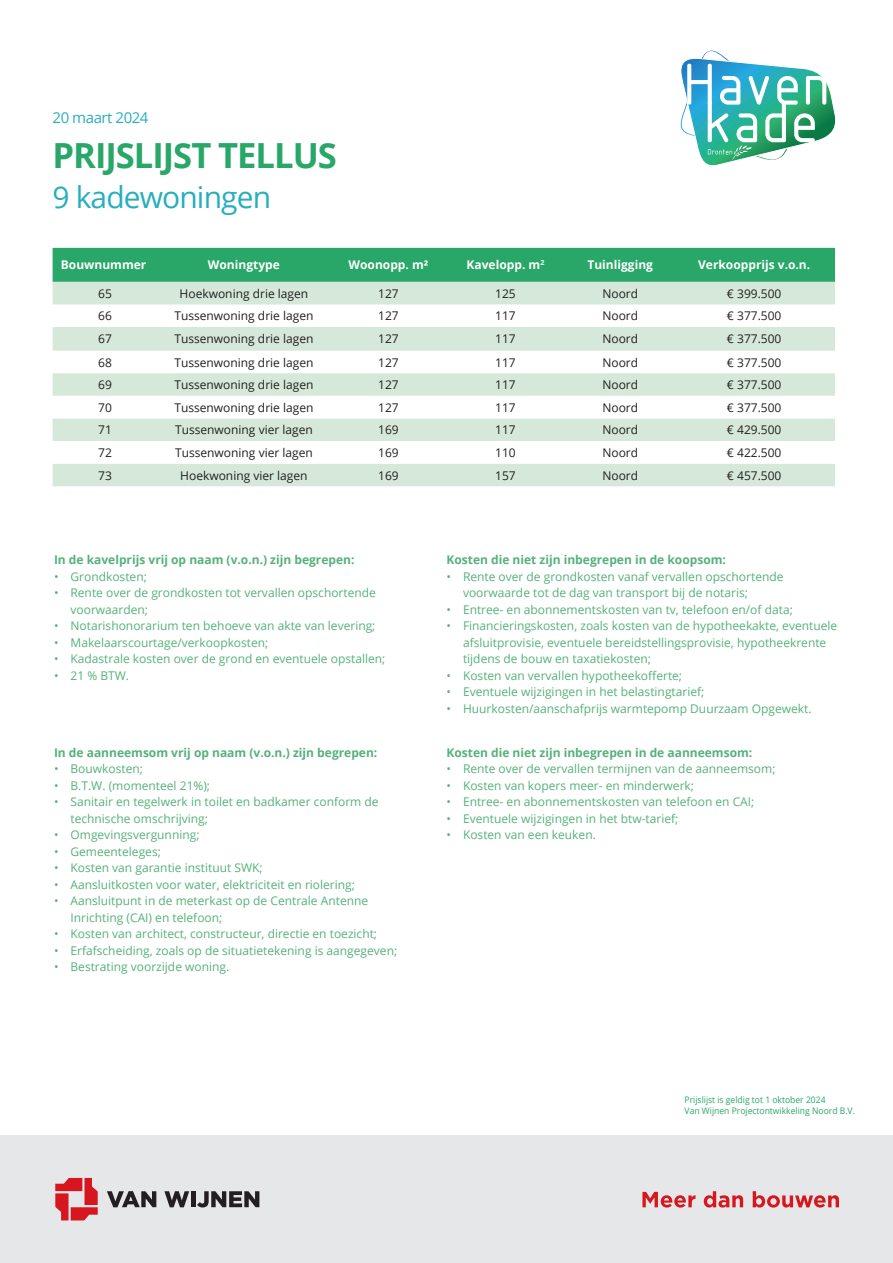
<style>
.page{position:relative;width:893px;height:1263px;background:#fff}
.page>*{position:absolute;margin:0;border:0;box-sizing:border-box;transform-origin:0 0}
.t1{font:700 34.65px "Open Sans";letter-spacing:-.03em;color:#29a768}
.t2{font:30px "Open Sans";letter-spacing:-.03em;color:#28aebf}
.t3{font:15px "Open Sans";letter-spacing:-.03em;color:#28aebf}
.t4{font:12px/16.5px "Open Sans";color:#56b17a}
.t5{font:12px "Open Sans";color:#231f20}
.t6{font:700 12px "Open Sans";color:#56b17a}
.t7{font:700 12px "Open Sans";color:#fff}
.t8{font:9px/10.8px "Open Sans";color:#29a768;scale:.95 1}
</style>
<div class="page">
<div style="left:0;top:1135px;width:893px;height:128px;background:#e6e7e9"></div>
<svg style="left:642px;top:1191px;width:197px;height:16px"></svg>
<svg style="left:107px;top:1191px;width:49px;height:16px"></svg>
<svg style="left:164px;top:1191px;width:25px;height:16px"></svg>
<hr style="left:191px;top:1191px;width:4px;height:16px;background:#231f20">
<svg style="left:197px;top:1191px;width:62px;height:16px"></svg>
<svg style="left:55px;top:1178px;width:43px;height:42px"></svg>
<div style="left:53px;top:248px;width:782px;height:34px;background:#29a768"></div>
<svg style="left:53px;top:282px;width:782px;height:204px;fill:#d5e8d9"></svg>
<svg style="left:53px;top:396px;width:782px;height:68px"></svg>
<svg style="left:680px;top:51px;width:156px;height:115px"></svg>
<p class="t3" style="left:53px;top:107px;width:97px">20 maart 2024</p>
<p class="t1" style="left:53px;top:131px;width:286px">PRIJSLIJST TELLUS</p>
<p class="t2" style="left:53px;top:177px;width:220px">9 kadewoningen</p>
<p class="t7" style="left:61px;top:257px;width:87px">Bouwnummer</p>
<p class="t7" style="left:208px;top:257px;width:73px">Woningtype</p>
<p class="t7" style="left:349px;top:257px;width:81px">Woonopp. m²</p>
<p class="t7" style="left:467px;top:257px;width:79px">Kavelopp. m<sup>2</sup></p>
<p class="t7" style="left:587px;top:257px;width:67px">Tuinligging</p>
<p class="t7" style="left:698px;top:257px;width:114px">Verkoopprijs v.o.n.</p>
<p class="t5" style="left:98px;top:285px;width:15px">65</p>
<p class="t5" style="left:180px;top:285px;width:130px">Hoekwoning drie lagen</p>
<p class="t5" style="left:378px;top:285px;width:22px">127</p>
<p class="t5" style="left:495px;top:285px;width:22px">125</p>
<p class="t5" style="left:602px;top:285px;width:37px">Noord</p>
<p class="t5" style="left:727px;top:285px;width:56px">€ 399.500</p>
<p class="t5" style="left:98px;top:308px;width:15px">66</p>
<p class="t5" style="left:174px;top:308px;width:141px">Tussenwoning drie lagen</p>
<p class="t5" style="left:378px;top:308px;width:22px">127</p>
<p class="t5" style="left:495px;top:308px;width:22px">117</p>
<p class="t5" style="left:602px;top:308px;width:37px">Noord</p>
<p class="t5" style="left:727px;top:308px;width:56px">€ 377.500</p>
<p class="t5" style="left:98px;top:331px;width:15px">67</p>
<p class="t5" style="left:174px;top:331px;width:141px">Tussenwoning drie lagen</p>
<p class="t5" style="left:378px;top:331px;width:22px">127</p>
<p class="t5" style="left:495px;top:331px;width:22px">117</p>
<p class="t5" style="left:602px;top:331px;width:37px">Noord</p>
<p class="t5" style="left:727px;top:331px;width:56px">€ 377.500</p>
<p class="t5" style="left:98px;top:354px;width:15px">68</p>
<p class="t5" style="left:174px;top:354px;width:141px">Tussenwoning drie lagen</p>
<p class="t5" style="left:378px;top:354px;width:22px">127</p>
<p class="t5" style="left:495px;top:354px;width:22px">117</p>
<p class="t5" style="left:602px;top:354px;width:37px">Noord</p>
<p class="t5" style="left:727px;top:354px;width:56px">€ 377.500</p>
<p class="t5" style="left:98px;top:377px;width:15px">69</p>
<p class="t5" style="left:174px;top:377px;width:141px">Tussenwoning drie lagen</p>
<p class="t5" style="left:378px;top:377px;width:22px">127</p>
<p class="t5" style="left:495px;top:377px;width:22px">117</p>
<p class="t5" style="left:602px;top:377px;width:37px">Noord</p>
<p class="t5" style="left:727px;top:377px;width:56px">€ 377.500</p>
<p class="t5" style="left:98px;top:399px;width:15px">70</p>
<p class="t5" style="left:174px;top:399px;width:141px">Tussenwoning drie lagen</p>
<p class="t5" style="left:378px;top:399px;width:22px">127</p>
<p class="t5" style="left:495px;top:399px;width:22px">117</p>
<p class="t5" style="left:602px;top:399px;width:37px">Noord</p>
<p class="t5" style="left:727px;top:399px;width:56px">€ 377.500</p>
<p class="t5" style="left:98px;top:422px;width:15px">71</p>
<p class="t5" style="left:175px;top:422px;width:139px">Tussenwoning vier lagen</p>
<p class="t5" style="left:378px;top:422px;width:22px">169</p>
<p class="t5" style="left:495px;top:422px;width:22px">117</p>
<p class="t5" style="left:602px;top:422px;width:37px">Noord</p>
<p class="t5" style="left:727px;top:422px;width:56px">€ 429.500</p>
<p class="t5" style="left:98px;top:444px;width:15px">72</p>
<p class="t5" style="left:175px;top:444px;width:139px">Tussenwoning vier lagen</p>
<p class="t5" style="left:378px;top:444px;width:22px">169</p>
<p class="t5" style="left:495px;top:444px;width:22px">110</p>
<p class="t5" style="left:602px;top:444px;width:37px">Noord</p>
<p class="t5" style="left:727px;top:444px;width:56px">€ 422.500</p>
<p class="t5" style="left:98px;top:467px;width:15px">73</p>
<p class="t5" style="left:180px;top:467px;width:129px">Hoekwoning vier lagen</p>
<p class="t5" style="left:378px;top:467px;width:22px">169</p>
<p class="t5" style="left:495px;top:467px;width:22px">157</p>
<p class="t5" style="left:602px;top:467px;width:37px">Noord</p>
<p class="t5" style="left:727px;top:467px;width:56px">€ 457.500</p>
<p class="t6" style="left:54px;top:551px;width:302px">In de kavelprijs vrij op naam (v.o.n.) zijn begrepen:</p>
<p class="t4" style="left:54px;top:568px;width:94px">• Grondkosten;</p>
<p class="t4" style="left:70px;top:584px;width:307px;text-indent:-16px">• Rente over de grondkosten tot vervallen opschortende voorwaarden;</p>
<p class="t4" style="left:54px;top:617px;width:323px">• Notarishonorarium ten behoeve van akte van levering;</p>
<p class="t4" style="left:54px;top:634px;width:216px">• Makelaarscourtage/verkoopkosten;</p>
<p class="t4" style="left:54px;top:650px;width:333px">• Kadastrale kosten over de grond en eventuele opstallen;</p>
<p class="t4" style="left:54px;top:667px;width:77px">• 21 % BTW.</p>
<p class="t6" style="left:54px;top:744px;width:325px">In de aanneemsom vrij op naam (v.o.n.) zijn begrepen:</p>
<p class="t4" style="left:54px;top:760px;width:91px">• Bouwkosten;</p>
<p class="t4" style="left:54px;top:777px;width:158px">• B.T.W. (momenteel 21%);</p>
<p class="t4" style="left:70px;top:793px;width:310px;text-indent:-16px">• Sanitair en tegelwerk in toilet en badkamer conform de technische omschrijving;</p>
<p class="t4" style="left:54px;top:826px;width:147px">• Omgevingsvergunning;</p>
<p class="t4" style="left:54px;top:843px;width:108px">• Gemeenteleges;</p>
<p class="t4" style="left:54px;top:859px;width:210px">• Kosten van garantie instituut SWK;</p>
<p class="t4" style="left:54px;top:876px;width:303px">• Aansluitkosten voor water, elektriciteit en riolering;</p>
<p class="t4" style="left:70px;top:892px;width:299px;text-indent:-16px">• Aansluitpunt in de meterkast op de Centrale Antenne<br>Inrichting (CAI) en telefoon;</p>
<p class="t4" style="left:54px;top:925px;width:325px">• Kosten van architect, constructeur, directie en toezicht;</p>
<p class="t4" style="left:54px;top:942px;width:345px">• Erfafscheiding, zoals op de situatietekening is aangegeven;</p>
<p class="t4" style="left:54px;top:958px;width:177px">• Bestrating voorzijde woning.</p>
<p class="t6" style="left:446px;top:551px;width:281px">Kosten die niet zijn inbegrepen in de koopsom:</p>
<p class="t4" style="left:463px;top:568px;width:322px;text-indent:-16px">• Rente over de grondkosten vanaf vervallen opschortende voorwaarde tot de dag van transport bij de notaris;</p>
<p class="t4" style="left:446px;top:601px;width:348px">• Entree- en abonnementskosten van tv, telefoon en/of data;</p>
<p class="t4" style="left:463px;top:617px;width:376px;text-indent:-16px">• Financieringskosten, zoals kosten van de hypotheekakte, eventuele afsluitprovisie, eventuele bereidstellingsprovisie, hypotheekrente tijdens de bouw en taxatiekosten;</p>
<p class="t4" style="left:446px;top:667px;width:237px">• Kosten van vervallen hypotheekofferte;</p>
<p class="t4" style="left:446px;top:683px;width:259px">• Eventuele wijzigingen in het belastingtarief;</p>
<p class="t4" style="left:446px;top:700px;width:367px">• Huurkosten/aanschafprijs warmtepomp Duurzaam Opgewekt.</p>
<p class="t6" style="left:446px;top:744px;width:307px">Kosten die niet zijn inbegrepen in de aanneemsom:</p>
<p class="t4" style="left:446px;top:760px;width:331px">• Rente over de vervallen termijnen van de aanneemsom;</p>
<p class="t4" style="left:446px;top:777px;width:249px">• Kosten van kopers meer- en minderwerk;</p>
<p class="t4" style="left:446px;top:793px;width:309px">• Entree- en abonnementskosten van telefoon en CAI;</p>
<p class="t4" style="left:446px;top:810px;width:233px">• Eventuele wijzigingen in het btw-tarief;</p>
<p class="t4" style="left:446px;top:826px;width:151px">• Kosten van een keuken.</p>
<p class="t8" style="left:685px;top:1094px;width:181px">Prijslijst is geldig tot 1 oktober 2024<br>Van Wijnen Projectontwikkeling Noord B.V.</p>
</div>
